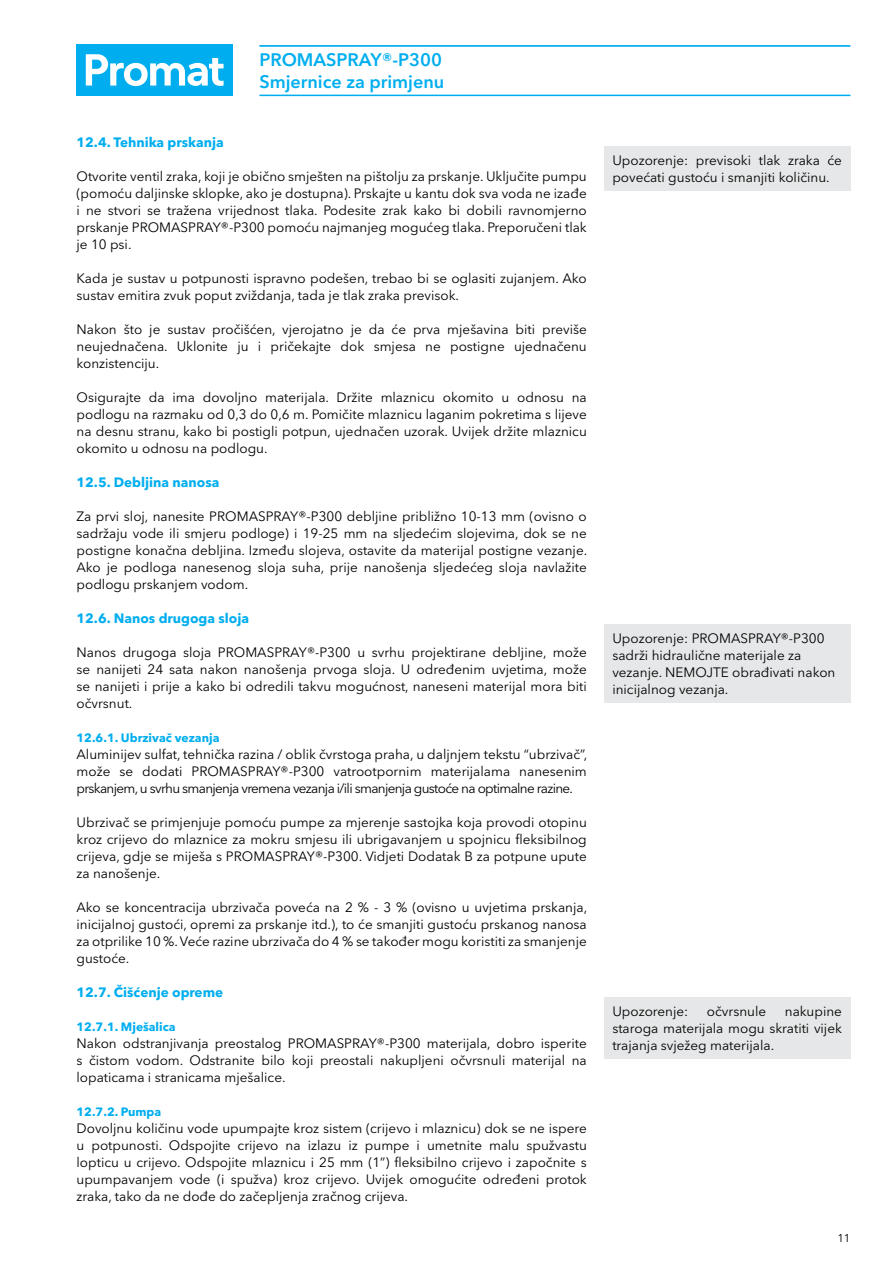
<style>
.page{position:relative;width:893px;height:1263px;background:#fff}
.page>*{position:absolute;margin:0;border:0;box-sizing:border-box;transform-origin:0 0}
.t1{font:600 18px/21.3px "Avenir Next W1 G";color:#00aeef}
.t2{font:13.5px/17px "Avenir Next W1 G";color:#000;text-align:justify}
.t3{font:700 13.5px "Avenir Next W1 G";color:#00aeef}
.t4{font:700 12px "Avenir Next W1 G";color:#00aeef}
.t5{font:11.25px "Avenir Next W1 G";color:#000}
</style>
<div class="page">
<div style="left:77px;top:45px;width:156px;height:51px;background:#00aeef"></div>
<svg style="left:86px;top:54px;width:138px;height:32px"></svg>
<hr style="left:259px;top:45px;width:591px;height:2px;background:#00aeef">
<hr style="left:259px;top:95px;width:591px;height:1px;background:#00aeef">
<div style="left:604px;top:147px;width:246px;height:44px;background:#e6e7e8"></div>
<div style="left:604px;top:624px;width:246px;height:78px;background:#e6e7e8"></div>
<div style="left:604px;top:997px;width:246px;height:61px;background:#e6e7e8"></div>
<h1 class="t1" style="left:259px;top:49px;width:186px">PROMASPRAY®-P300<br>Smjernice za primjenu</h1>
<p class="t3" style="left:77px;top:134px;width:149px">12.4. Tehnika prskanja</p>
<p class="t2" style="left:77px;top:168px;width:512px">Otvorite ventil zraka, koji je obično smješten na pištolju za prskanje. Uključite pumpu (pomoću daljinske sklopke, ako je dostupna). Prskajte u kantu dok sva voda ne izađe i ne stvori se tražena vrijednost tlaka. Podesite zrak kako bi dobili ravnomjerno prskanje PROMASPRAY®-P300 pomoću najmanjeg mogućeg tlaka. Preporučeni tlak je 10 psi.</p>
<p class="t2" style="left:77px;top:270px;width:512px">Kada je sustav u potpunosti ispravno podešen, trebao bi se oglasiti zujanjem. Ako sustav emitira zvuk poput zviždanja, tada je tlak zraka previsok.</p>
<p class="t2" style="left:77px;top:321px;width:512px">Nakon što je sustav pročišćen, vjerojatno je da će prva mješavina biti previše neujednačena. Uklonite ju i pričekajte dok smjesa ne postigne ujednačenu konzistenciju.</p>
<p class="t2" style="left:77px;top:389px;width:512px">Osigurajte da ima dovoljno materijala. Držite mlaznicu okomito u odnosu na podlogu na razmaku od 0,3 do 0,6 m. Pomičite mlaznicu laganim pokretima s lijeve na desnu stranu, kako bi postigli potpun, ujednačen uzorak. Uvijek držite mlaznicu okomito u odnosu na podlogu.</p>
<p class="t3" style="left:77px;top:474px;width:144px">12.5. Debljina nanosa</p>
<p class="t2" style="left:77px;top:508px;width:512px">Za prvi sloj, nanesite PROMASPRAY®-P300 debljine približno 10-13 mm (ovisno o sadržaju vode ili smjeru podloge) i 19-25 mm na sljedećim slojevima, dok se ne postigne konačna debljina. Između slojeva, ostavite da materijal postigne vezanje.<br>Ako je podloga nanesenog sloja suha, prije nanošenja sljedećeg sloja navlažite podlogu prskanjem vodom.</p>
<p class="t3" style="left:77px;top:610px;width:174px">12.6. Nanos drugoga sloja</p>
<p class="t2" style="left:77px;top:644px;width:512px">Nanos drugoga sloja PROMASPRAY®-P300 u svrhu projektirane debljine, može se nanijeti 24 sata nakon nanošenja prvoga sloja. U određenim uvjetima, može se nanijeti i prije a kako bi odredili takvu mogućnost, naneseni materijal mora biti očvrsnut.</p>
<p class="t4" style="left:77px;top:730px;width:144px">12.6.1. Ubrzivač vezanja</p>
<p class="t2" style="left:77px;top:746px;width:512px">Aluminijev sulfat, tehnička razina / oblik čvrstoga praha, u daljnjem tekstu “ubrzivač”, može se dodati PROMASPRAY®-P300 vatrootpornim materijalama nanesenim prskanjem, u svrhu smanjenja vremena vezanja i/ili smanjenja gustoće na optimalne razine.</p>
<p class="t2" style="left:77px;top:814px;width:512px">Ubrzivač se primjenjuje pomoću pumpe za mjerenje sastojka koja provodi otopinu kroz crijevo do mlaznice za mokru smjesu ili ubrigavanjem u spojnicu fleksibilnog crijeva, gdje se miješa s PROMASPRAY®-P300. Vidjeti Dodatak B za potpune upute za nanošenje.</p>
<p class="t2" style="left:77px;top:899px;width:512px">Ako se koncentracija ubrzivača poveća na 2 % - 3 % (ovisno u uvjetima prskanja, inicijalnoj gustoći, opremi za prskanje itd.), to će smanjiti gustoću prskanog nanosa za otprilike 10 %. Veće razine ubrzivača do 4 % se također mogu koristiti za smanjenje gustoće.</p>
<p class="t3" style="left:77px;top:984px;width:148px">12.7. Čišćenje opreme</p>
<p class="t4" style="left:77px;top:1020px;width:101px">12.7.1. Mješalica</p>
<p class="t2" style="left:77px;top:1035px;width:512px">Nakon odstranjivanja preostalog PROMASPRAY®-P300 materijala, dobro isperite s čistom vodom. Odstranite bilo koji preostali nakupljeni očvrsnuli materijal na lopaticama i stranicama mješalice.</p>
<p class="t4" style="left:77px;top:1105px;width:86px">12.7.2. Pumpa</p>
<p class="t2" style="left:77px;top:1120px;width:512px">Dovoljnu količinu vode upumpajte kroz sistem (crijevo i mlaznicu) dok se ne ispere u potpunosti. Odspojite crijevo na izlazu iz pumpe i umetnite malu spužvastu lopticu u crijevo. Odspojite mlaznicu i 25 mm (1”) fleksibilno crijevo i započnite s upumpavanjem vode (i spužva) kroz crijevo. Uvijek omogućite određeni protok zraka, tako da ne dođe do začepljenja zračnog crijeva.</p>
<p class="t2" style="left:612px;top:152px;width:231px">Upozorenje: previsoki tlak zraka će povećati gustoću i smanjiti količinu.</p>
<p class="t2" style="left:612px;top:630px;width:225px;text-align:left">Upozorenje: PROMASPRAY®-P300 sadrži hidraulične materijale za vezanje. NEMOJTE obrađivati nakon inicijalnog vezanja.</p>
<p class="t2" style="left:612px;top:1003px;width:231px;text-indent:172px">nakupine staroga materijala mogu skratiti vijek trajanja svježeg materijala.</p>
<p class="t2" style="left:612px;top:1003px;width:77px">Upozorenje:</p>
<p class="t2" style="left:707px;top:1003px;width:61px">očvrsnule</p>
<p class="t5" style="left:837px;top:1231px;width:15px">11</p>
</div>
